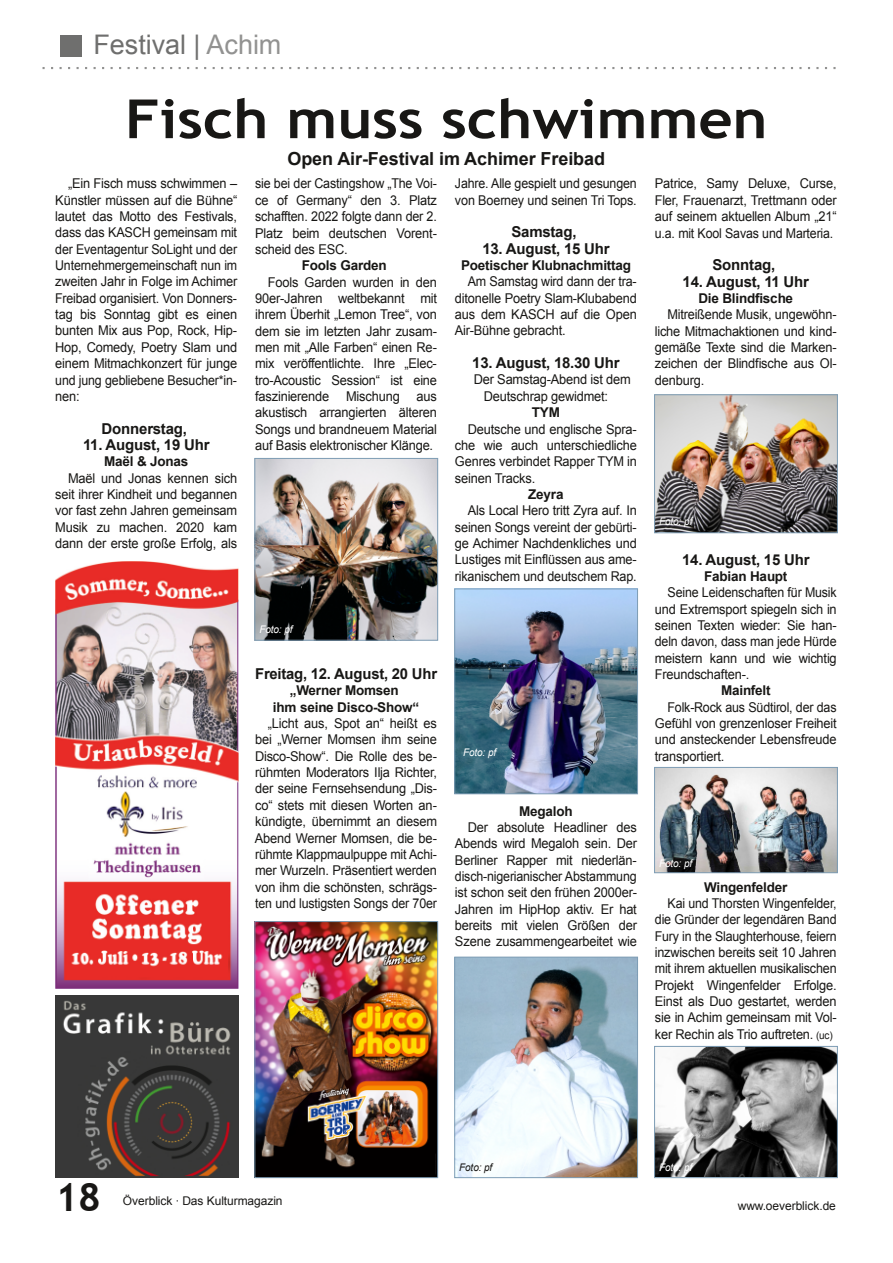
<style>
.page{position:relative;width:893px;height:1263px;background:#fff}
.page>*{position:absolute;margin:0;border:0;box-sizing:border-box;transform-origin:0 0}
.t1{font:700 54px "Trebuchet MS";color:#181715;scale:1.1 1}
.t2{font:700 39px "Trebuchet MS";color:#181715}
.t3{font:27px "Arial";color:#6f6f6e}
.t4{font:700 18px "Arial";letter-spacing:-.005em;color:#181715}
.t5{font:700 15px "Arial";letter-spacing:-.01em;color:#181715}
.t6{font:13.5px/16.4px "Arial";letter-spacing:-.01em;color:#181715;text-align:justify;scale:.95 1}
.t7{font:13.5px/16.4px "Arial";letter-spacing:-.01em;color:#181715;text-align:justify;scale:.92 1}
.t8{font:13.5px/16.4px "Arial";letter-spacing:-.01em;color:#181715;text-align:justify;scale:.93 1}
.t9{font:700 13.5px/16.4px "Arial";letter-spacing:-.01em;color:#181715;text-align:center}
.t10{font:13.5px/16.4px "Arial";letter-spacing:-.01em;color:#181715;text-align:justify;scale:.94 1}
.t11{font:12px "Arial";letter-spacing:-.005em;color:#181715}
.t12{font:italic 10.5px "Arial";letter-spacing:-.01em;color:#fff;scale:.95 1}
.t13{font:italic 10.5px "Arial";letter-spacing:-.01em;color:#181715;scale:.95 1}
.s1{color:#929291}
.s2{font-size:10.5px}
</style>
<div class="page">
<svg style="left:43px;top:67px;width:793px;height:2px"></svg>
<div style="left:60px;top:35px;width:21px;height:21px;background:#6f6f6e"></div>
<img style="left:257px;top:460px;width:179px;height:178px">
<div style="left:255px;top:458px;width:183px;height:182px;border:1px solid #7e9db5"></div>
<img style="left:456px;top:591px;width:180px;height:201px">
<div style="left:454px;top:589px;width:184px;height:205px;border:1px solid #7e9db5"></div>
<img style="left:456px;top:959px;width:180px;height:217px">
<div style="left:454px;top:957px;width:184px;height:221px;border:1px solid #7e9db5"></div>
<img style="left:656px;top:1048px;width:180px;height:128px">
<div style="left:654px;top:1046px;width:184px;height:132px;border:1px solid #7e9db5"></div>
<img style="left:257px;top:923px;width:179px;height:253px">
<div style="left:255px;top:921px;width:183px;height:257px;border:1px solid #7e9db5"></div>
<img style="left:656px;top:396px;width:180px;height:135px">
<div style="left:654px;top:394px;width:184px;height:139px;border:1px solid #7e9db5"></div>
<img style="left:656px;top:769px;width:180px;height:102px">
<div style="left:654px;top:767px;width:184px;height:106px;border:1px solid #7e9db5"></div>
<img style="left:55px;top:995px;width:183px;height:183px">
<img style="left:55px;top:561px;width:183px;height:427px">
<h3 class="t3" style="left:94px;top:30px;width:189px">Festival | <span class="s1">Achim</span></h3>
<h1 class="t1" style="left:125px;top:88px;width:586px">Fisch muss schwimmen</h1>
<h3 class="t4" style="left:287px;top:149px;width:319px">Open Air-Festival im Achimer Freibad</h3>
<p class="t6" style="left:55px;top:175px;width:193px;text-indent:13px">„Ein Fisch muss schwimmen – Künstler müssen auf die Bühne“ lautet das Motto des Festivals, dass das KASCH gemeinsam mit der Eventagentur SoLight und der Unternehmergemeinschaft nun im zweiten Jahr in Folge im Achimer Freibad organisiert. Von Donners&shy;tag bis Sonntag gibt es einen bunten Mix aus Pop, Rock, Hip-Hop, Comedy, Poetry Slam und einem Mitmachkonzert für junge und jung gebliebene Besucher*in&shy;nen:</p>
<p class="t5" style="left:102px;top:420px;width:87px">Donnerstag,</p>
<p class="t5" style="left:83px;top:436px;width:128px">11. August, 19 Uhr</p>
<p class="t9" style="left:104px;top:453px;width:86px">Maël &amp; Jonas</p>
<p class="t6" style="left:55px;top:470px;width:193px;text-indent:13px">Maël und Jonas kennen sich seit ihrer Kindheit und begannen vor fast zehn Jahren gemeinsam Musik zu machen. 2020 kam dann der erste große Erfolg, als</p>
<p class="t7" style="left:455px;top:175px;width:199px">Jahre. Alle gespielt und gesungen von Boerney und seinen Tri Tops.</p>
<p class="t5" style="left:511px;top:224px;width:67px">Samstag,</p>
<p class="t5" style="left:482px;top:240px;width:129px">13. August, 15 Uhr</p>
<p class="t9" style="left:461px;top:257px;width:171px">Poetischer Klubnachmittag</p>
<p class="t8" style="left:455px;top:273px;width:197px;text-indent:13px">Am Samstag wird dann der tra&shy;ditonelle Poetry Slam-Klubabend aus dem KASCH auf die Open Air-Bühne gebracht.</p>
<p class="t5" style="left:472px;top:355px;width:149px">13. August, 18.30 Uhr</p>
<p class="t6" style="left:484px;top:372px;width:156px;text-indent:-10px">Der Samstag-Abend ist dem<br>Deutschrap gewidmet:</p>
<p class="t9" style="left:532px;top:404px;width:30px">TYM</p>
<p class="t6" style="left:455px;top:421px;width:193px;text-indent:13px">Deutsche und englische Spra&shy;che wie auch unterschiedliche Genres verbindet Rapper TYM in seinen Tracks.</p>
<p class="t9" style="left:528px;top:486px;width:37px">Zeyra</p>
<p class="t6" style="left:455px;top:502px;width:193px;text-indent:13px">Als Local Hero tritt Zyra auf. In seinen Songs vereint der gebürti&shy;ge Achimer Nachdenkliches und Lustiges mit Einflüssen aus ame&shy;rikanischem und deutschem Rap.</p>
<p class="t8" style="left:255px;top:176px;width:197px">sie bei der Castingshow „The Voi&shy;ce of Germany“ den 3. Platz schafften. 2022 folgte dann der 2.<br>Platz beim deutschen Vorent&shy;scheid des ESC.</p>
<p class="t9" style="left:302px;top:257px;width:86px">Fools Garden</p>
<p class="t6" style="left:255px;top:274px;width:193px;text-indent:13px">Fools Garden wurden in den 90er-Jahren weltbekannt mit ihrem Überhit „Lemon Tree“, von dem sie im letzten Jahr zusam&shy;men mit „Alle Farben“ einen Re&shy;mix veröffentlichte. Ihre „Elec&shy;tro-Acoustic Session“ ist eine faszinierende Mischung aus akustisch arrangierten älteren Songs und brandneuem Material auf Basis elektronischer Klänge.</p>
<p class="t6" style="left:655px;top:176px;width:193px">Patrice, Samy Deluxe, Curse, Fler, Frauenarzt, Trettmann oder auf seinem aktuellen Album „21“ u.a. mit Kool Savas und Marteria.</p>
<p class="t5" style="left:712px;top:257px;width:64px">Sonntag,</p>
<p class="t5" style="left:683px;top:273px;width:128px">14. August, 11 Uhr</p>
<p class="t9" style="left:698px;top:290px;width:96px">Die Blindfische</p>
<p class="t10" style="left:655px;top:306px;width:195px;text-indent:13px">Mitreißende Musik, ungewöhn&shy;liche Mitmachaktionen und kind&shy;gemäße Texte sind die Marken&shy;zeichen der Blindfische aus Ol&shy;denburg.</p>
<p class="t12" style="left:659px;top:515px;width:36px">Foto: pf</p>
<p class="t5" style="left:682px;top:551px;width:129px">14. August, 15 Uhr</p>
<p class="t9" style="left:704px;top:568px;width:85px">Fabian Haupt</p>
<p class="t7" style="left:655px;top:584px;width:199px;text-indent:13px">Seine Leidenschaften für Musik und Extremsport spiegeln sich in seinen Texten wieder: Sie han&shy;deln davon, dass man jede Hürde meistern kann und wie wichtig Freundschaften-.</p>
<p class="t9" style="left:721px;top:682px;width:51px">Mainfelt</p>
<p class="t7" style="left:655px;top:699px;width:199px;text-indent:13px">Folk-Rock aus Südtirol, der das Gefühl von grenzenloser Freiheit und ansteckender Lebensfreude transportiert.</p>
<p class="t12" style="left:259px;top:624px;width:36px">Foto: pf</p>
<p class="t5" style="left:255px;top:665px;width:183px">Freitag, 12. August, 20 Uhr</p>
<p class="t9" style="left:273px;top:682px;width:148px">„Werner Momsen<br>ihm seine Disco-Show“</p>
<p class="t6" style="left:255px;top:715px;width:193px;text-indent:13px">„Licht aus, Spot an“ heißt es bei „Werner Momsen ihm seine Disco-Show“. Die Rolle des be&shy;rühmten Moderators Ilja Richter, der seine Fernsehsendung „Dis&shy;co“ stets mit diesen Worten an&shy;kündigte, übernimmt an diesem Abend Werner Momsen, die be&shy;rühmte Klappmaulpuppe mit Achi&shy;mer Wurzeln. Präsentiert werden von ihm die schönsten, schrägs&shy;ten und lustigsten Songs der 70er</p>
<p class="t12" style="left:463px;top:746px;width:36px">Foto: pf</p>
<p class="t9" style="left:519px;top:803px;width:55px">Megaloh</p>
<p class="t6" style="left:455px;top:819px;width:193px;text-indent:13px">Der absolute Headliner des Abends wird Megaloh sein. Der Berliner Rapper mit niederlän&shy;disch-nigerianischer Abstammung ist schon seit den frühen 2000er-Jahren im HipHop aktiv. Er hat bereits mit vielen Größen der Szene zusammengearbeitet wie</p>
<p class="t12" style="left:659px;top:857px;width:36px">Foto: pf</p>
<p class="t9" style="left:704px;top:879px;width:84px">Wingenfelder</p>
<p class="t7" style="left:655px;top:895px;width:199px;text-indent:13px">Kai und Thorsten Wingenfelder, die Gründer der legendären Band Fury in the Slaughterhouse, feiern inzwischen bereits seit 10 Jahren mit ihrem aktuellen musikalischen Projekt Wingenfelder Erfolge.<br>Einst als Duo gestartet, werden sie in Achim gemeinsam mit Vol&shy;ker Rechin als Trio auftreten. <span class="s2">(uc)</span></p>
<p class="t13" style="left:459px;top:1161px;width:36px">Foto: pf</p>
<p class="t12" style="left:659px;top:1161px;width:36px">Foto: pf</p>
<h2 class="t2" style="left:56px;top:1174px;width:47px">18</h2>
<p class="t11" style="left:123px;top:1193px;width:161px">Överblick ∙ Das Kulturmagazin</p>
<p class="t11" style="left:738px;top:1199px;width:100px">www.oeverblick.de</p>
</div>
